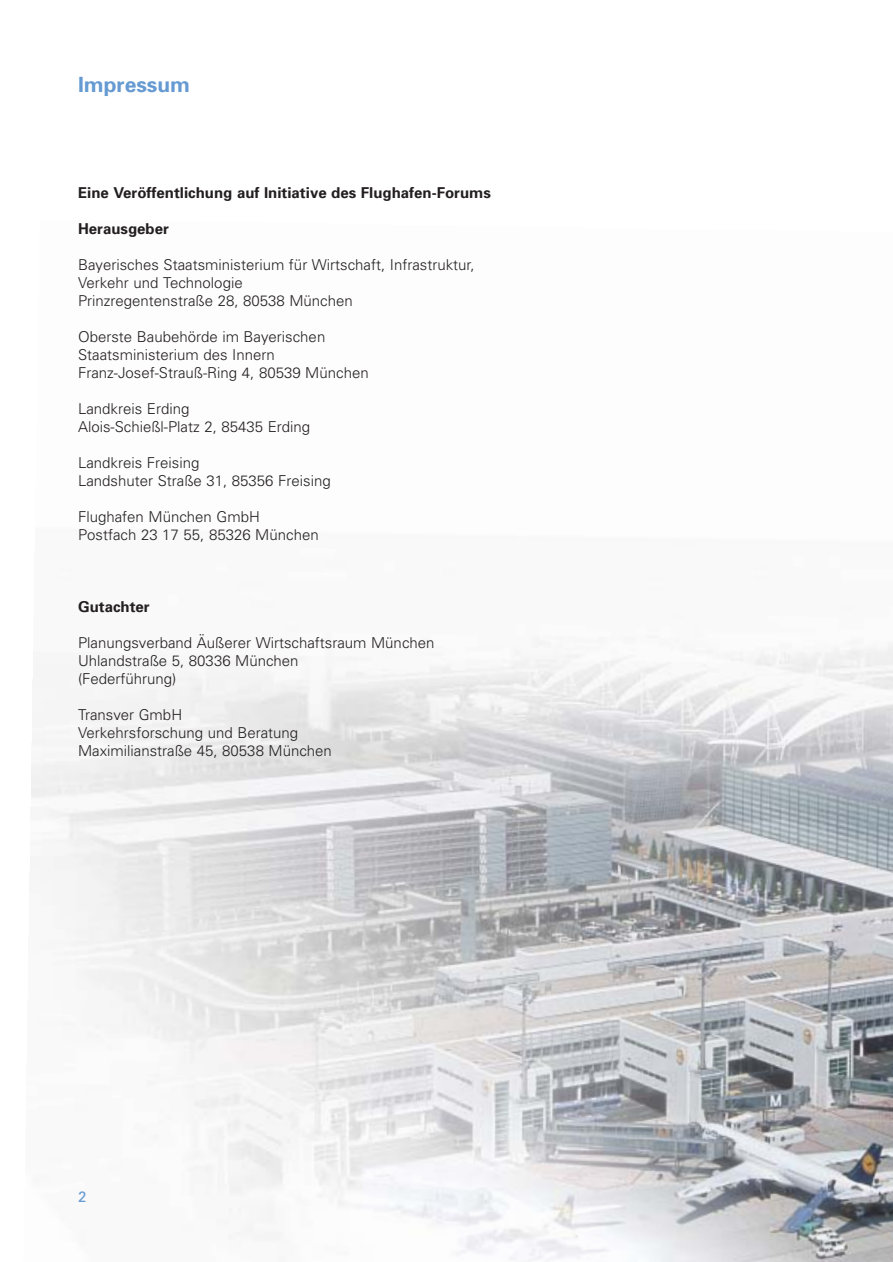
<style>
.page{position:relative;width:893px;height:1262px;background:#fff}
.page>*{position:absolute;margin:0;border:0;box-sizing:border-box;transform-origin:0 0}
.t1{font:700 21px "Univers";color:#659ad2}
.t2{font:300 15px/18px "Univers";color:#231f20}
.t3{font:700 15px "Univers";color:#231f20}
.t4{font:15px "Univers";color:#659ad2}
</style>
<div class="page">
<img style="left:31px;top:641px;width:861px;height:620px">
<h1 class="t1" style="left:78px;top:77px;width:113px">Impressum</h1>
<p class="t3" style="left:78px;top:187px;width:414px">Eine Veröffentlichung auf Initiative des Flughafen-Forums</p>
<p class="t3" style="left:78px;top:223px;width:92px">Herausgeber</p>
<p class="t2" style="left:78px;top:257px;width:398px">Bayerisches Staatsministerium für Wirtschaft, Infrastruktur,<br>Verkehr und Technologie<br>Prinzregentenstraße 28, 80538 München</p>
<p class="t2" style="left:78px;top:329px;width:292px">Oberste Baubehörde im Bayerischen<br>Staatsministerium des Innern<br>Franz-Josef-Strauß-Ring 4, 80539 München</p>
<p class="t2" style="left:78px;top:401px;width:234px">Landkreis Erding<br>Alois-Schießl-Platz 2, 85435 Erding</p>
<p class="t2" style="left:78px;top:455px;width:254px">Landkreis Freising<br>Landshuter Straße 31, 85356 Freising</p>
<p class="t2" style="left:78px;top:509px;width:242px">Flughafen München GmbH<br>Postfach 23 17 55, 85326 München</p>
<p class="t3" style="left:78px;top:601px;width:73px">Gutachter</p>
<p class="t2" style="left:78px;top:635px;width:358px">Planungsverband Äußerer Wirtschaftsraum München<br>Uhlandstraße 5, 80336 München<br>(Federführung)</p>
<p class="t2" style="left:78px;top:707px;width:255px">Transver GmbH<br>Verkehrsforschung und Beratung<br>Maximilianstraße 45, 80538 München</p>
<p class="t4" style="left:78px;top:1191px;width:10px">2</p>
</div>
